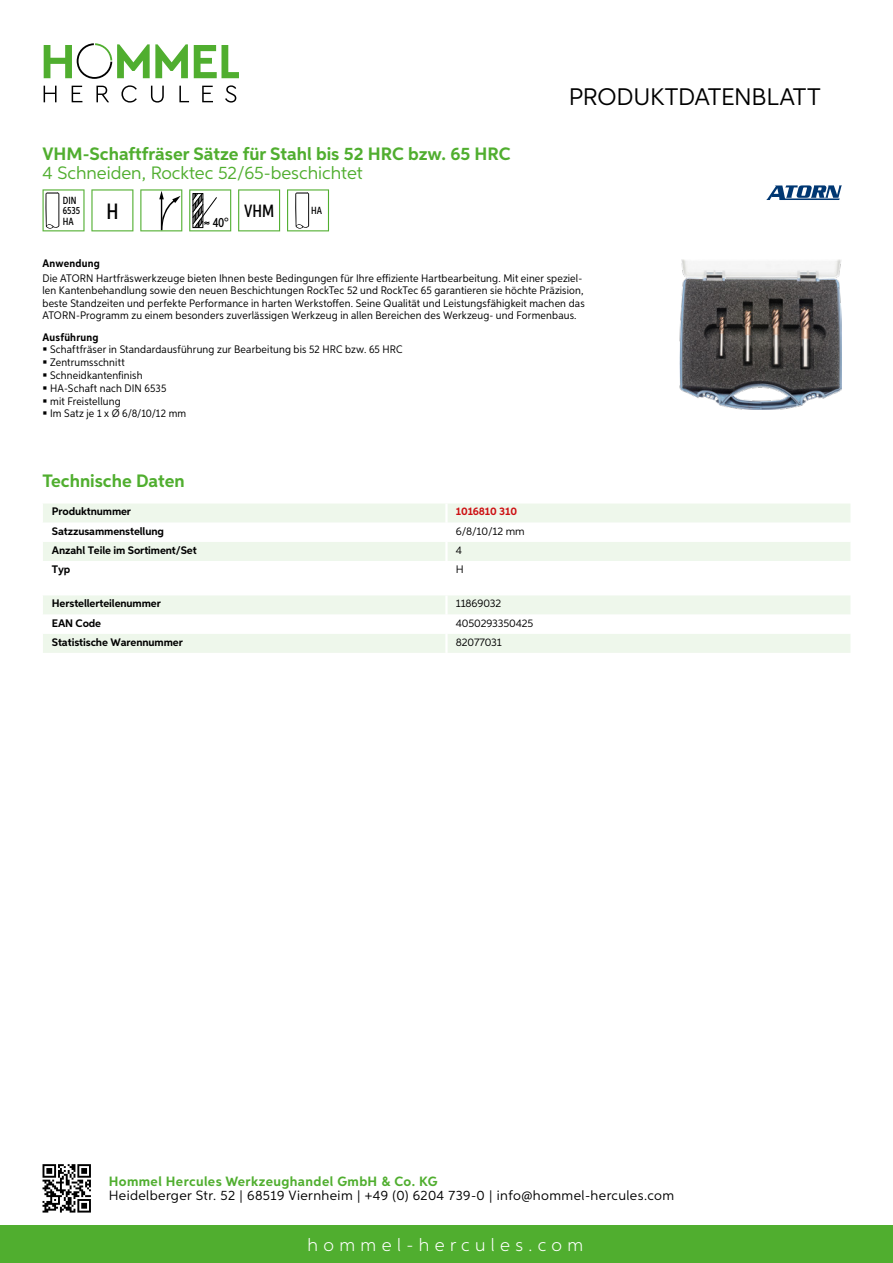
<style>
.page{position:relative;width:893px;height:1263px;background:#fff}
.page>*{position:absolute;margin:0;border:0;box-sizing:border-box;transform-origin:0 0}
.t1{font:24px "Aspira";letter-spacing:-.01em;color:#000}
.t2{font:500 22.2px "Aspira XX Nar";color:#000}
.t3{font:700 18px "Aspira";color:#50ae2f}
.t4{font:18px "Aspira";color:#50ae2f}
.t5{font:300 18px "Aspira";letter-spacing:.3em;color:#fff}
.t6{font:500 17.85px "Aspira XX Nar";color:#000}
.t7{font:13.5px "Aspira";letter-spacing:.03em;color:#000}
.t8{font:700 13.5px "Aspira";letter-spacing:.03em;color:#50ae2f}
.t9{font:500 13.35px "Aspira XX Nar";color:#000}
.t10{font:10.95px/12.8px "Aspira Nar";letter-spacing:.015em;color:#000}
.t11{font:700 10.95px "Aspira";letter-spacing:-.01em;color:#000}
.t12{font:10.95px "Aspira";letter-spacing:-.01em;color:#000}
.t13{font:700 10.95px "Aspira Nar";letter-spacing:.02em;color:#000}
.t14{font:700 10.95px "Aspira";letter-spacing:-.01em;color:#cd1013}
.t15{font:500 10.35px/10.4px "Aspira XX Nar";color:#000}
</style>
<div class="page">
<div style="left:0;top:1226px;width:893px;height:37px;background:#50ae2f"></div>
<svg style="left:43px;top:1164px;width:48px;height:48px"></svg>
<svg style="left:194px;top:45px;width:45px;height:33px"></svg>
<svg style="left:44px;top:43px;width:144px;height:36px"></svg>
<svg style="left:44px;top:86px;width:13px;height:16px"></svg>
<svg style="left:72px;top:86px;width:10px;height:16px"></svg>
<svg style="left:96px;top:86px;width:13px;height:16px"></svg>
<svg style="left:121px;top:85px;width:16px;height:18px"></svg>
<svg style="left:151px;top:86px;width:13px;height:17px"></svg>
<svg style="left:179px;top:86px;width:10px;height:16px"></svg>
<svg style="left:202px;top:86px;width:11px;height:16px"></svg>
<svg style="left:225px;top:85px;width:11px;height:18px"></svg>
<div style="left:43px;top:504px;width:807px;height:18px;background:#eef7eb"></div>
<div style="left:43px;top:542px;width:807px;height:19px;background:#eef7eb"></div>
<hr style="left:445px;top:503px;width:3px;height:20px;background:#fff">
<hr style="left:445px;top:542px;width:3px;height:19px;background:#fff">
<svg style="left:43px;top:595px;width:807px;height:58px"></svg>
<hr style="left:445px;top:634px;width:3px;height:19px;background:#fff">
<svg style="left:43px;top:189px;width:42px;height:42px"></svg>
<svg style="left:91px;top:189px;width:42px;height:42px"></svg>
<svg style="left:140px;top:189px;width:42px;height:42px"></svg>
<svg style="left:189px;top:189px;width:42px;height:42px"></svg>
<svg style="left:238px;top:189px;width:42px;height:42px"></svg>
<svg style="left:287px;top:189px;width:42px;height:42px"></svg>
<img style="left:679px;top:259px;width:163px;height:150px">
<svg style="left:766px;top:185px;width:76px;height:15px"></svg>
<h3 class="t3" style="left:43px;top:142px;width:470px">VHM-Schaftfräser Sätze für Stahl bis 52 HRC bzw. 65 HRC</h3>
<h3 class="t4" style="left:43px;top:162px;width:322px">4 Schneiden, Rocktec 52/65-beschichtet</h3>
<p class="t15" style="left:63px;top:195px;width:19px">DIN<br>6535<br>HA</p>
<h2 class="t2" style="left:106px;top:197px;width:14px">H</h2>
<p class="t9" style="left:213px;top:215px;width:18px">40°</p>
<h3 class="t6" style="left:244px;top:200px;width:32px">VHM</h3>
<p class="t15" style="left:311px;top:205px;width:12px">HA</p>
<h1 class="t1" style="left:569px;top:82px;width:253px">Produktdatenblatt</h1>
<p class="t13" style="left:43px;top:257px;width:59px">Anwendung</p>
<p class="t10" style="left:43px;top:273px;width:544px;line-height:12px">Die ATORN Hartfräswerkzeuge bieten Ihnen beste Bedingungen für Ihre effiziente Hartbearbeitung. Mit einer speziel&shy;len Kantenbehandlung sowie den neuen Beschichtungen RockTec 52 und RockTec 65 garantieren sie höchte Präzision, beste Standzeiten und perfekte Performance in harten Werkstoffen. Seine Qualität und Leistungsfähigkeit machen das ATORN-Programm zu einem besonders zuverlässigen Werkzeug in allen Bereichen des Werkzeug- und Formenbaus.</p>
<p class="t13" style="left:43px;top:330px;width:58px">Ausführung</p>
<p class="t10" style="left:50px;top:343px;width:354px">Schaftfräser in Standardausführung zur Bearbeitung bis 52 HRC bzw. 65 HRC<br>Zentrumsschnitt<br>Schneidkantenfinish<br>HA-Schaft nach DIN 6535<br>mit Freistellung<br>Im Satz je 1 x Ø 6/8/10/12 mm</p>
<h3 class="t3" style="left:43px;top:469px;width:144px">Technische Daten</h3>
<p class="t11" style="left:52px;top:505px;width:81px">Produktnummer</p>
<p class="t14" style="left:456px;top:505px;width:63px">1016810 310</p>
<p class="t11" style="left:52px;top:524px;width:114px">Satzzusammenstellung</p>
<p class="t12" style="left:456px;top:524px;width:70px">6/8/10/12 mm</p>
<p class="t11" style="left:52px;top:543px;width:146px">Anzahl Teile im Sortiment/Set</p>
<p class="t12" style="left:456px;top:543px;width:8px">4</p>
<p class="t11" style="left:52px;top:562px;width:20px">Typ</p>
<p class="t12" style="left:456px;top:562px;width:9px">H</p>
<p class="t11" style="left:52px;top:597px;width:111px">Herstellerteilenummer</p>
<p class="t12" style="left:456px;top:597px;width:47px">11869032</p>
<p class="t11" style="left:52px;top:616px;width:51px">EAN Code</p>
<p class="t12" style="left:456px;top:616px;width:79px">4050293350425</p>
<p class="t11" style="left:52px;top:635px;width:132px">Statistische Warennummer</p>
<p class="t12" style="left:456px;top:635px;width:48px">82077031</p>
<p class="t8" style="left:109px;top:1172px;width:330px">Hommel Hercules Werkzeughandel GmbH &amp; Co. KG</p>
<p class="t7" style="left:109px;top:1187px;width:567px">Heidelberger Str. 52 | 68519 Viernheim | +49 (0) 6204 739-0 | info@hommel-hercules.com</p>
<h3 class="t5" style="left:307px;top:1234px;width:277px">hommel-hercules.com</h3>
</div>
